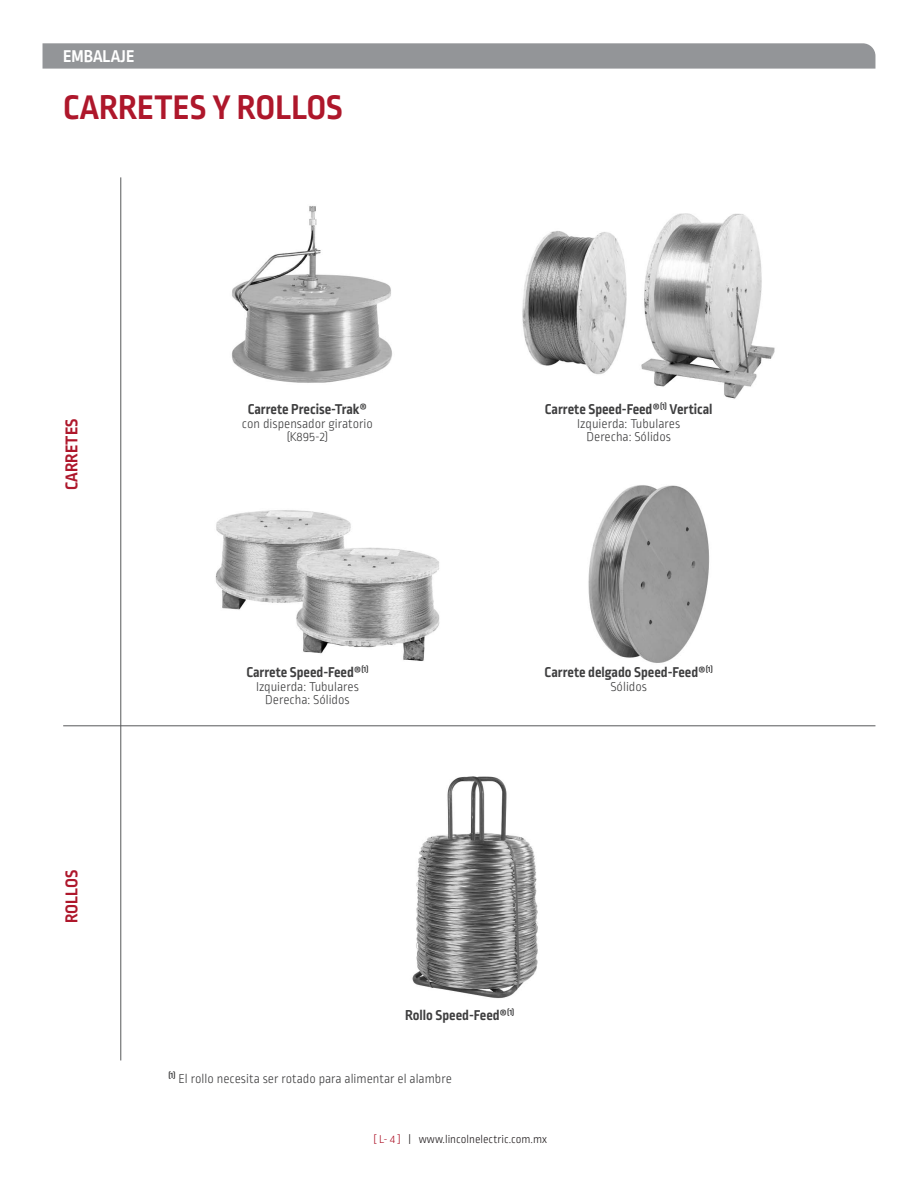
<style>
.page{position:relative;width:918px;height:1188px;background:#fff}
.page>*{position:absolute;margin:0;border:0;box-sizing:border-box;transform-origin:0 0}
.Medium_cuadros{font:700 36px "Ropa Sans Pro";color:#ae172b}
.subtitulos_3{font:700 18px "Ropa Sans Pro";color:#ae172b}
.subtitulos_3-2{font:700 18px "Ropa Sans Pro";color:#fff}
.Procesos{font:700 15px "Ropa Sans Pro";color:#3e3e3f}
.Procesos-2{font:300 13.5px "Ropa Sans Pro";color:#3e3e3f}
.t1{font:300 12px "Ropa Sans Pro";color:#231f20}
.s1{color:#ae172b}
</style>
<div class="page">
<img style="left:172px;top:206px;width:655px;height:793px">
<svg style="left:43px;top:43px;width:832px;height:26px;background:#96989b"></svg>
<hr style="left:121px;top:177px;width:1px;height:883px;background:#57585a">
<hr style="left:63px;top:726px;width:812px;height:1px;background:#57585a">
<p class="subtitulos_3-2" style="left:63px;top:46px;width:73px">EMBALAJE</p>
<p class="Medium_cuadros" style="left:63px;top:87px;width:281px">CARRETES Y ROLLOS</p>
<p class="subtitulos_3" style="left:62px;top:490px;width:73px;rotate:-90deg">CARRETES</p>
<p class="subtitulos_3" style="left:62px;top:923px;width:54px;rotate:-90deg">ROLLOS</p>
<p class="Procesos" style="left:248px;top:401px;width:121px">Carrete Precise-Trak®</p>
<p class="Procesos-2" style="left:242px;top:416px;width:133px">con dispensador giratorio</p>
<p class="Procesos-2" style="left:287px;top:430px;width:43px">(K895-2)</p>
<p class="Procesos" style="left:246px;top:664px;width:124px">Carrete Speed-Feed®<sup>(1)</sup></p>
<p class="Procesos-2" style="left:256px;top:679px;width:104px">Izquierda: Tubulares</p>
<p class="Procesos-2" style="left:265px;top:693px;width:86px">Derecha: Sólidos</p>
<p class="Procesos" style="left:545px;top:401px;width:169px">Carrete Speed-Feed®<sup>(1)</sup> Vertical</p>
<p class="Procesos-2" style="left:577px;top:416px;width:104px">Izquierda: Tubulares</p>
<p class="Procesos-2" style="left:587px;top:430px;width:86px">Derecha: Sólidos</p>
<p class="Procesos" style="left:545px;top:664px;width:170px">Carrete delgado Speed-Feed®<sup>(1)</sup></p>
<p class="Procesos-2" style="left:610px;top:679px;width:38px">Sólidos</p>
<p class="Procesos" style="left:405px;top:1006px;width:111px">Rollo Speed-Feed®<sup>(1)</sup></p>
<p class="Procesos-2" style="left:169px;top:1071px;width:285px"><sup>(1)</sup> El rollo necesita ser rotado para alimentar el alambre</p>
<p class="t1" style="left:374px;top:1133px;width:175px"><span class="s1">[ L- 4 ]</span> | www.lincolnelectric.com.mx</p>
</div>
